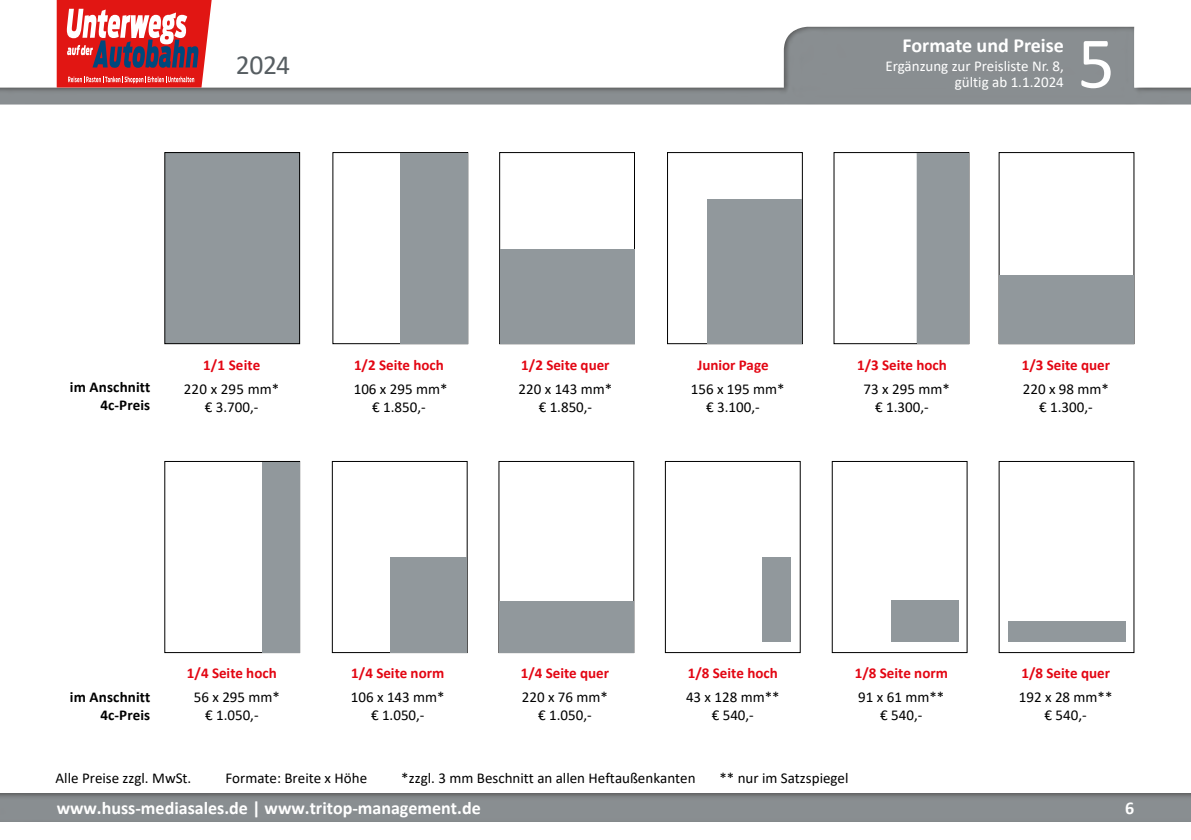
<style>
.page{position:relative;width:1191px;height:840px;background:#fff}
.page>*{position:absolute;margin:0;border:0;box-sizing:border-box;transform-origin:0 0}
.t1{font:73.6px "Calibri";color:#fff}
.t2{font:27.6px "Calibri";color:#575e62}
.t3{font:700 20px "Calibri";color:#fff}
.t4{font:700 18px "Calibri";color:#fff}
.t5{font:15px/18px "Calibri";color:#000;text-align:center}
.t6{font:700 15px "Calibri";color:#e30613}
.t7{font:15px/16px "Calibri";color:#fff;text-align:right}
.t8{font:700 15px/18px "Calibri";letter-spacing:.01em;color:#000;text-align:right}
</style>
<div class="page">
<div style="left:0;top:13px;width:1191px;height:93px;background:#000;opacity:.8"></div>
<div style="left:165px;top:152px;width:135px;height:191px;background:#91989c"></div>
<div style="left:164px;top:152px;width:136px;height:192px;border:1px solid #000"></div>
<div style="left:332px;top:152px;width:136px;height:192px;border:1px solid #000"></div>
<div style="left:401px;top:153px;width:67px;height:190px;background:#91989c"></div>
<div style="left:499px;top:152px;width:136px;height:192px;border:1px solid #000"></div>
<div style="left:500px;top:249px;width:134px;height:94px;background:#91989c"></div>
<div style="left:833px;top:152px;width:136px;height:192px;border:1px solid #000"></div>
<div style="left:916px;top:153px;width:52px;height:190px;background:#91989c"></div>
<div style="left:999px;top:275px;width:134px;height:68px;background:#91989c"></div>
<div style="left:332px;top:461px;width:135px;height:191px;border:1px solid #000"></div>
<div style="left:391px;top:556px;width:76px;height:96px;background:#91989c"></div>
<div style="left:499px;top:600px;width:134px;height:52px;background:#91989c"></div>
<div style="left:667px;top:152px;width:135px;height:192px;border:1px solid #000"></div>
<div style="left:707px;top:199px;width:95px;height:144px;background:#91989c"></div>
<div style="left:262px;top:461px;width:37px;height:191px;background:#91989c"></div>
<div style="left:1008px;top:621px;width:117px;height:20px;background:#91989c"></div>
<div style="left:665px;top:461px;width:135px;height:191px;border:1px solid #000"></div>
<div style="left:762px;top:556px;width:29px;height:85px;background:#91989c"></div>
<div style="left:891px;top:600px;width:67px;height:41px;background:#91989c"></div>
<svg style="left:57px;top:0;width:155px;height:87px"></svg>
<div style="left:0;top:779px;width:1191px;height:43px;background:#000;opacity:.8"></div>
<h2 class="t2" style="left:236px;top:46px;width:56px">2024</h2>
<h3 class="t3" style="left:902px;top:31px;width:163px">Formate und Preise</h3>
<p class="t7" style="left:885px;top:57px;width:180px">Ergänzung zur Preisliste Nr. 8, gültig ab 1.1.2024</p>
<h1 class="t1" style="left:1077px;top:12px;width:39px">5</h1>
<p class="t8" style="left:70px;top:378px;width:82px">im Anschnitt<br>4c-Preis</p>
<p class="t6" style="left:203px;top:354px;width:59px">1/1 Seite</p>
<p class="t5" style="left:184px;top:379px;width:97px">220 x 295 mm* € 3.700,-</p>
<p class="t6" style="left:354px;top:354px;width:91px">1/2 Seite hoch</p>
<p class="t5" style="left:354px;top:379px;width:95px">106 x 295 mm* € 1.850,-</p>
<p class="t6" style="left:521px;top:354px;width:90px">1/2 Seite quer</p>
<p class="t5" style="left:518px;top:379px;width:95px">220 x 143 mm* € 1.850,-</p>
<p class="t6" style="left:697px;top:354px;width:73px">Junior Page</p>
<p class="t5" style="left:706px;top:379px;width:80px;text-align:left;text-indent:-15px">156 x 195 mm* € 3.100,-</p>
<p class="t6" style="left:857px;top:354px;width:91px">1/3 Seite hoch</p>
<p class="t5" style="left:875px;top:379px;width:76px;text-align:left;text-indent:-12px">73 x 295 mm* € 1.300,-</p>
<p class="t6" style="left:1021px;top:354px;width:90px">1/3 Seite quer</p>
<p class="t5" style="left:1022px;top:379px;width:88px">220 x 98 mm* € 1.300,-</p>
<p class="t8" style="left:70px;top:687px;width:82px">im Anschnitt<br>4c-Preis</p>
<p class="t6" style="left:187px;top:662px;width:91px">1/4 Seite hoch</p>
<p class="t5" style="left:205px;top:687px;width:76px;text-align:left;text-indent:-11px">56 x 295 mm* € 1.050,-</p>
<p class="t6" style="left:351px;top:662px;width:94px">1/4 Seite norm</p>
<p class="t5" style="left:351px;top:687px;width:95px">106 x 143 mm* € 1.050,-</p>
<p class="t6" style="left:521px;top:662px;width:90px">1/4 Seite quer</p>
<p class="t5" style="left:522px;top:687px;width:88px">220 x 76 mm* € 1.050,-</p>
<p class="t6" style="left:688px;top:662px;width:91px">1/8 Seite hoch</p>
<p class="t5" style="left:686px;top:687px;width:95px">43 x 128 mm** € 540,-</p>
<p class="t6" style="left:854px;top:662px;width:95px">1/8 Seite norm</p>
<p class="t5" style="left:858px;top:687px;width:87px">91 x 61 mm** € 540,-</p>
<p class="t5" style="left:56px;top:768px;width:137px">Alle Preise zzgl. MwSt.</p>
<p class="t5" style="left:225px;top:768px;width:143px">Formate: Breite x Höhe</p>
<p class="t5" style="left:401px;top:768px;width:296px">*zzgl. 3 mm Beschnitt an allen Heftaußenkanten</p>
<p class="t5" style="left:719px;top:768px;width:131px">** nur im Satzspiegel</p>
<p class="t6" style="left:1021px;top:662px;width:90px">1/8 Seite quer</p>
<p class="t5" style="left:1019px;top:687px;width:95px">192 x 28 mm** € 540,-</p>
<p class="t4" style="left:57px;top:794px;width:425px">www.huss-mediasales.de | www.tritop-management.de</p>
<p class="t4" style="left:1125px;top:794px;width:11px">6</p>
</div>
